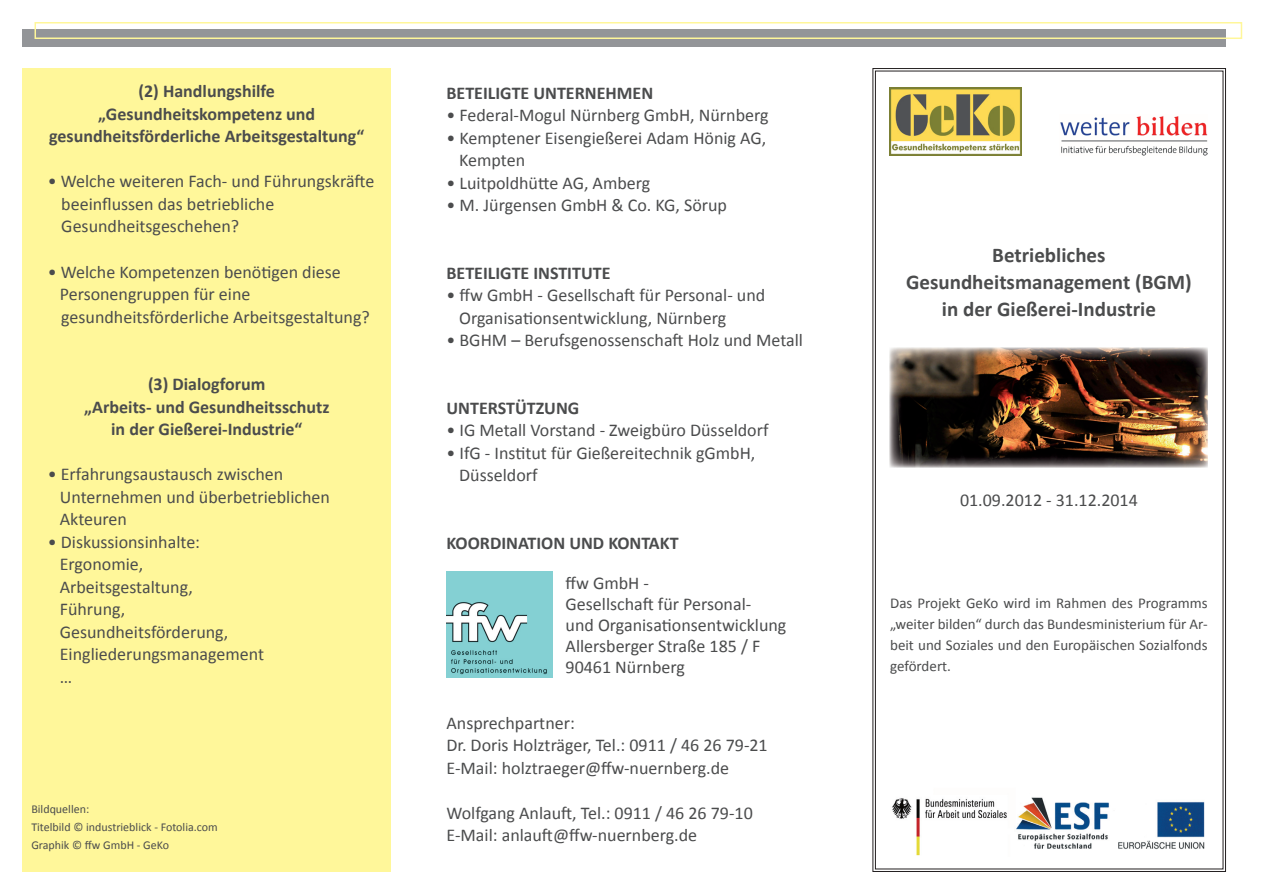
<style>
.page{position:relative;width:1263px;height:893px;background:#fff}
.page>*{position:absolute;margin:0;border:0;box-sizing:border-box;transform-origin:0 0}
.t1{font:700 21px/27px "Calibri";color:#4b4c4d;text-align:center}
.t2{font:18px/22.5px "Calibri";color:#4b4c4d}
.t3{font:700 18px/22.5px "Calibri";color:#4b4c4d;text-align:center}
.t4{font:15px/21px "Calibri";color:#4b4c4d;text-align:justify}
.t5{font:12px/18px "Calibri";color:#4b4c4d}
</style>
<div class="page">
<div style="left:22px;top:68px;width:369px;height:804px;background:#fff79a"></div>
<img style="left:446px;top:571px;width:107px;height:106px">
<div style="left:22px;top:30px;width:1204px;height:17px;background:#939598"></div>
<div style="left:35px;top:22px;width:1207px;height:17px;border:2px solid #fff79a"></div>
<svg style="left:872px;top:68px;width:354px;height:804px"></svg>
<img style="left:880px;top:338px;width:337px;height:139px">
<img style="left:890px;top:348px;width:318px;height:119px">
<img style="left:890px;top:88px;width:132px;height:68px">
<img style="left:1059px;top:114px;width:149px;height:42px">
<img style="left:890px;top:785px;width:318px;height:71px">
<p class="t3" style="left:49px;top:80px;width:317px">(2) Handlungshilfe „Gesundheitskompetenz und gesundheitsförderliche Arbeitsgestaltung“</p>
<p class="t2" style="left:61px;top:170px;width:315px;text-indent:-14px">• Welche weiteren Fach- und Führungskräfte beeinflussen das betriebliche<br>Gesundheitsgeschehen?</p>
<p class="t2" style="left:60px;top:260px;width:312px;text-indent:-12px">• Welche Kompetenzen benötigen diese<br>Personengruppen für eine gesundheitsförderliche Arbeitsgestaltung?</p>
<p class="t3" style="left:84px;top:373px;width:247px">(3) Dialogforum<br>„Arbeits- und Gesundheitsschutz in der Gießerei-Industrie“</p>
<p class="t2" style="left:60px;top:463px;width:272px;text-indent:-12px">• Erfahrungsaustausch zwischen<br>Unternehmen und überbetrieblichen<br>Akteuren</p>
<p class="t2" style="left:60px;top:530px;width:206px;text-indent:-12px">• Diskussionsinhalte:<br>Ergonomie,<br>Arbeitsgestaltung,<br>Führung,<br>Gesundheitsförderung,<br>Eingliederungsmanagement …</p>
<p class="t5" style="left:31px;top:800px;width:188px">Bildquellen:<br>Titelbild © industrieblick - Fotolia.com<br>Graphik © ffw GmbH - GeKo</p>
<p class="t3" style="left:446px;top:81px;width:208px">BETEILIGTE UNTERNEHMEN</p>
<p class="t2" style="left:446px;top:104px;width:324px">• Federal-Mogul Nürnberg GmbH, Nürnberg</p>
<p class="t2" style="left:459px;top:126px;width:309px;text-indent:-13px">• Kemptener Eisengießerei Adam Hönig AG,<br>Kempten</p>
<p class="t2" style="left:446px;top:171px;width:205px">• Luitpoldhütte AG, Amberg</p>
<p class="t2" style="left:446px;top:194px;width:282px">• M. Jürgensen GmbH &amp; Co. KG, Sörup</p>
<p class="t3" style="left:446px;top:261px;width:165px">BETEILIGTE INSTITUTE</p>
<p class="t2" style="left:459px;top:284px;width:307px;text-indent:-13px">• ffw GmbH - Gesellschaft für Personal- und<br>Organisationsentwicklung, Nürnberg</p>
<p class="t2" style="left:446px;top:329px;width:358px">• BGHM – Berufsgenossenschaft Holz und Metall</p>
<p class="t3" style="left:446px;top:396px;width:134px">UNTERSTÜTZUNG</p>
<p class="t2" style="left:446px;top:419px;width:323px">• IG Metall Vorstand - Zweigbüro Düsseldorf</p>
<p class="t2" style="left:459px;top:441px;width:298px;text-indent:-13px">• IfG - Institut für Gießereitechnik gGmbH,<br>Düsseldorf</p>
<p class="t3" style="left:446px;top:531px;width:234px">KOORDINATION UND KONTAKT</p>
<p class="t2" style="left:566px;top:572px;width:222px;line-height:21px">ffw GmbH -<br>Gesellschaft für Personal-<br>und Organisationsentwicklung<br>Allersberger Straße 185 / F<br>90461 Nürnberg</p>
<p class="t2" style="left:446px;top:711px;width:323px">Ansprechpartner:<br>Dr. Doris Holzträger, Tel.: 0911 / 46 26 79-21<br>E-Mail: holztraeger@ffw-nuernberg.de</p>
<p class="t2" style="left:446px;top:801px;width:308px">Wolfgang Anlauft, Tel.: 0911 / 46 26 79-10<br>E-Mail: anlauft@ffw-nuernberg.de</p>
<p class="t1" style="left:906px;top:242px;width:287px">Betriebliches<br>Gesundheitsmanagement (BGM) in der Gießerei-Industrie</p>
<p class="t2" style="left:960px;top:489px;width:179px">01.09.2012 - 31.12.2014</p>
<p class="t4" style="left:890px;top:593px;width:319px">Das Projekt GeKo wird im Rahmen des Programms „weiter bilden“ durch das Bundesministerium für Ar&shy;beit und Soziales und den Europäischen Sozialfonds gefördert.</p>
</div>
